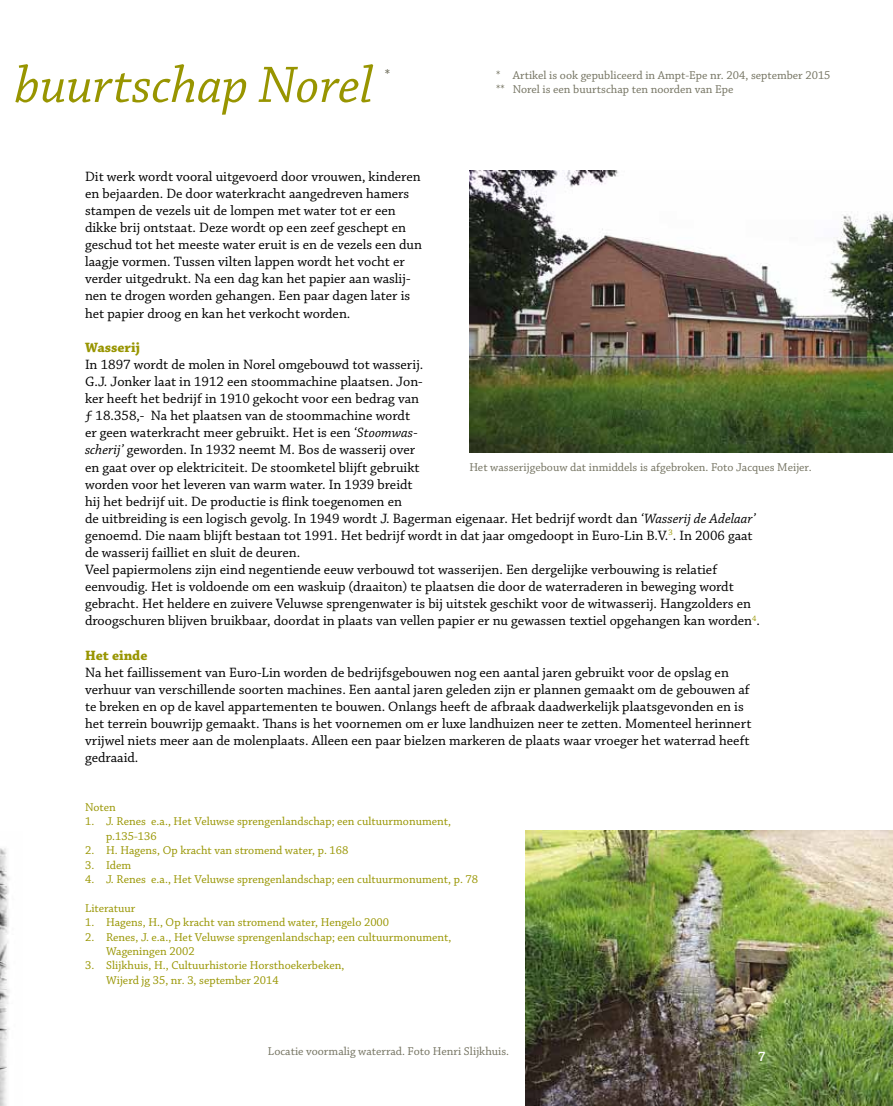
<style>
.page{position:relative;width:893px;height:1106px;background:#fff}
.page>*{position:absolute;margin:0;border:0;box-sizing:border-box;transform-origin:0 0}
.t1{font:italic 54px "Chaparral Pro";color:#989500}
.t2{font:14.25px/17.1px "Chaparral Pro";color:#000}
.t3{font:700 14.25px "Chaparral Pro";color:#989500}
.t4{font:600 14.25px "Chaparral Pro";color:#fff}
.t5{font:600 14.25px "Chaparral Pro";color:#747361}
.t6{font:12px/14.4px "Chaparral Pro";color:#989500}
.t7{font:12px/14.4px "Chaparral Pro";color:#747361}
.s1{font-style:italic}
</style>
<div class="page">
<img style="left:525px;top:830px;width:368px;height:276px">
<img style="left:469px;top:170px;width:424px;height:282px">
<img style="left:0;top:848px;width:9px;height:258px">
<h1 class="t1" style="left:15px;top:55px;width:360px">buurtschap Norel</h1>
<p class="t5" style="left:385px;top:66px;width:7px">*</p>
<p class="t7" style="left:496px;top:69px;width:336px">* Artikel is ook gepubliceerd in Ampt-Epe nr. 204, september 2015 ** Norel is een buurtschap ten noorden van Epe</p>
<p class="t2" style="left:85px;top:168px;width:338px">Dit werk wordt vooral uitgevoerd door vrouwen, kinderen en bejaarden. De door waterkracht aangedreven hamers stampen de vezels uit de lompen met water tot er een dikke brij ontstaat. Deze wordt op een zeef geschept en geschud tot het meeste water eruit is en de vezels een dun laagje vormen. Tussen vilten lappen wordt het vocht er verder uitgedrukt. Na een dag kan het papier aan waslij&shy;nen te drogen worden gehangen. Een paar dagen later is het papier droog en kan het verkocht worden.</p>
<p class="t3" style="left:85px;top:339px;width:57px">Wasserij</p>
<p class="t2" style="left:85px;top:356px;width:676px">In 1897 wordt de molen in Norel omgebouwd tot wasserij.<br>G.J. Jonker laat in 1912 een stoommachine plaatsen. Jon-<br>ker heeft het bedrijf in 1910 gekocht voor een bedrag van<br>ƒ 18.358,- Na het plaatsen van de stoommachine wordt<br>er geen waterkracht meer gebruikt. Het is een <span class="s1">‘Stoomwas-<br>scherij’</span> geworden. In 1932 neemt M. Bos de wasserij over<br>en gaat over op elektriciteit. De stoomketel blijft gebruikt<br>worden voor het leveren van warm water. In 1939 breidt<br>hij het bedrijf uit. De productie is flink toegenomen en<br>de uitbreiding is een logisch gevolg. In 1949 wordt J. Bagerman eigenaar. Het bedrijf wordt dan <span class="s1">‘Wasserij de Adelaar’ </span>genoemd. Die naam blijft bestaan tot 1991. Het bedrijf wordt in dat jaar omgedoopt in Euro-Lin B.V.<sup>3</sup>. In 2006 gaat de wasserij failliet en sluit de deuren.<br>Veel papiermolens zijn eind negentiende eeuw verbouwd tot wasserijen. Een dergelijke verbouwing is relatief eenvoudig. Het is voldoende om een waskuip (draaiton) te plaatsen die door de waterraderen in beweging wordt gebracht. Het heldere en zuivere Veluwse sprengenwater is bij uitstek geschikt voor de witwasserij. Hangzolders en droogschuren blijven bruikbaar, doordat in plaats van vellen papier er nu gewassen textiel opgehangen kan worden<sup>4</sup>.</p>
<p class="t3" style="left:85px;top:647px;width:64px">Het einde</p>
<p class="t2" style="left:85px;top:664px;width:668px">Na het faillissement van Euro-Lin worden de bedrijfsgebouwen nog een aantal jaren gebruikt voor de opslag en verhuur van verschillende soorten machines. Een aantal jaren geleden zijn er plannen gemaakt om de gebouwen af te breken en op de kavel appartementen te bouwen. Onlangs heeft de afbraak daadwerkelijk plaatsgevonden en is het terrein bouwrijp gemaakt. Thans is het voornemen om er luxe landhuizen neer te zetten. Momenteel herinnert vrijwel niets meer aan de molenplaats. Alleen een paar bielzen markeren de plaats waar vroeger het waterrad heeft gedraaid.</p>
<p class="t6" style="left:85px;top:800px;width:32px">Noten</p>
<p class="t6" style="left:106px;top:814px;width:347px;text-indent:-21px">1. J. Renes e.a., Het Veluwse sprengenlandschap; een cultuurmonument, p.135-136</p>
<p class="t6" style="left:85px;top:843px;width:265px">2. H. Hagens, Op kracht van stromend water, p. 168</p>
<p class="t6" style="left:85px;top:858px;width:48px">3. Idem</p>
<p class="t6" style="left:85px;top:872px;width:395px">4. J. Renes e.a., Het Veluwse sprengenlandschap; een cultuurmonument, p. 78</p>
<p class="t6" style="left:85px;top:901px;width:52px">Literatuur</p>
<p class="t6" style="left:85px;top:915px;width:306px">1. Hagens, H., Op kracht van stromend water, Hengelo 2000</p>
<p class="t6" style="left:106px;top:930px;width:347px;text-indent:-21px">2. Renes, J. e.a., Het Veluwse sprengenlandschap; een cultuurmonument,<br>Wageningen 2002</p>
<p class="t6" style="left:106px;top:958px;width:240px;text-indent:-21px">3. Slijkhuis, H., Cultuurhistorie Horsthoekerbeken,<br>Wijerd jg 35, nr. 3, september 2014</p>
<p class="t7" style="left:469px;top:461px;width:344px">Het wasserijgebouw dat inmiddels is afgebroken. Foto Jacques Meijer.</p>
<p class="t7" style="left:268px;top:1044px;width:243px">Locatie voormalig waterrad. Foto Henri Slijkhuis.</p>
<p class="t4" style="left:758px;top:1048px;width:9px">7</p>
</div>
